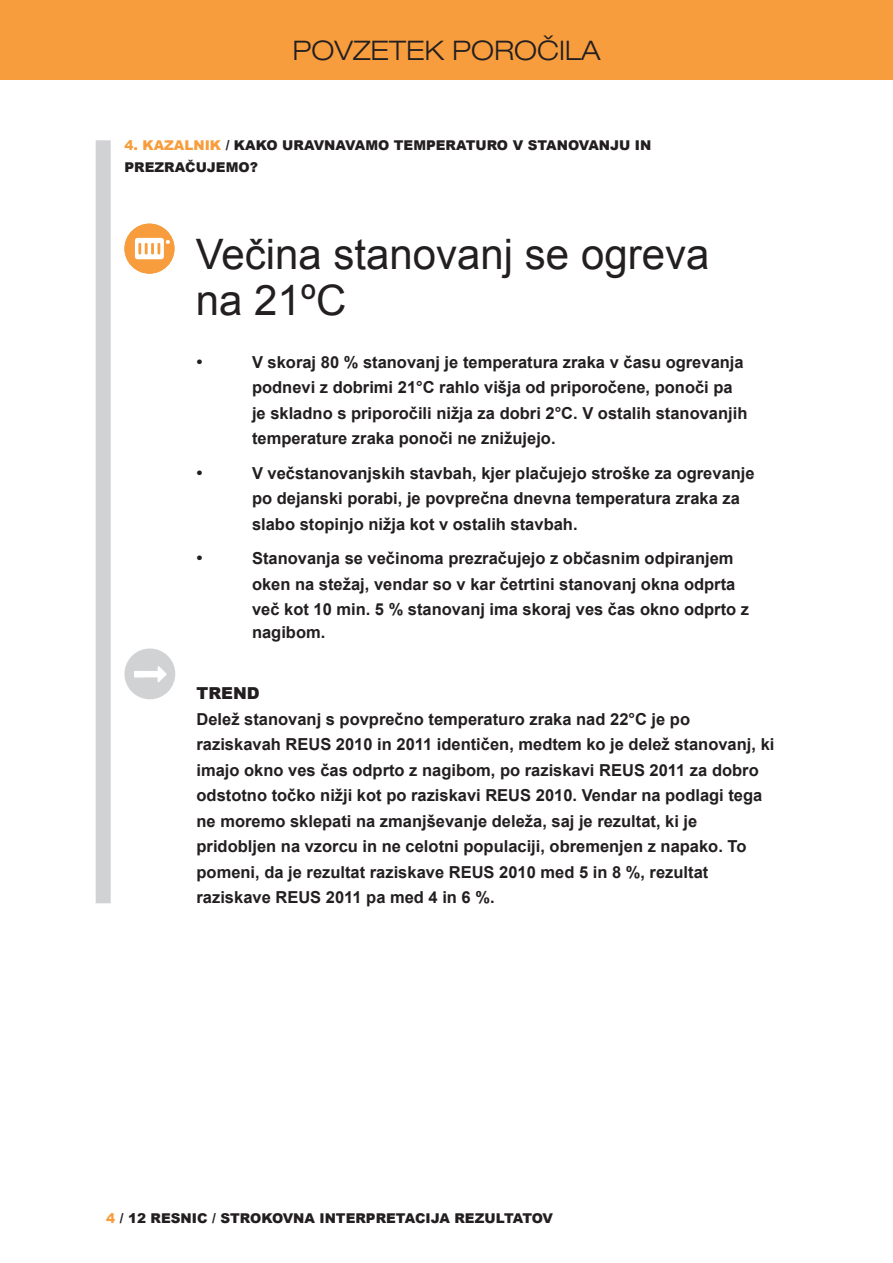
<style>
.page{position:relative;width:893px;height:1263px;background:#fff}
.page>*{position:absolute;margin:0;border:0;box-sizing:border-box;transform-origin:0 0}
.t1{font:42px/46.2px "Arial";color:#231f20}
.t2{font:300 expanded 27px "Helvetica Neue LT Pro";color:#231f20}
.t3{font:700 16.5px/25.5px "Arial";color:#231f20}
.t4{font:900 16.5px "Arial";color:#231f20}
.t5{font:16.5px "Symbol";color:#231f20}
.t6{font:900 13.5px/22.5px "Arial";color:#231f20}
.s1{color:#f89d3d}
</style>
<div class="page">
<div style="left:0;top:0;width:893px;height:79px;background:#f89d3d"></div>
<div style="left:96px;top:140px;width:15px;height:763px;background:#d1d2d4"></div>
<div style="left:124px;top:224px;width:50px;height:50px;background:#f89d3d;border-radius:50%"></div>
<div style="left:135px;top:238px;width:29px;height:21px;background:#fff;border-radius:3px"></div>
<svg style="left:166px;top:240px;width:4px;height:4px"></svg>
<svg style="left:138px;top:243px;width:22px;height:12px"></svg>
<svg style="left:124px;top:648px;width:51px;height:52px"></svg>
<h2 class="t2" style="left:292px;top:41px;width:310px">POVZETEK POROČILA</h2>
<p class="t6" style="left:124px;top:133px;width:528px"><span class="s1">4. KAZALNIK</span> / KAKO URAVNAVAMO TEMPERATURO V STANOVANJU IN<br>PREZRAČUJEMO?</p>
<h1 class="t1" style="left:196px;top:231px;width:515px">Večina stanovanj se ogreva na 21ºC</h1>
<p class="t5" style="left:196px;top:356px;width:9px">•</p>
<p class="t3" style="left:252px;top:349px;width:497px">V skoraj 80 % stanovanj je temperatura zraka v času ogrevanja podnevi z dobrimi 21°C rahlo višja od priporočene, ponoči pa je skladno s priporočili nižja za dobri 2°C. V ostalih stanovanjih temperature zraka ponoči ne znižujejo.</p>
<p class="t5" style="left:196px;top:467px;width:9px">•</p>
<p class="t3" style="left:252px;top:460px;width:504px">V večstanovanjskih stavbah, kjer plačujejo stroške za ogrevanje po dejanski porabi, je povprečna dnevna temperatura zraka za slabo stopinjo nižja kot v ostalih stavbah.</p>
<p class="t5" style="left:196px;top:553px;width:9px">•</p>
<p class="t3" style="left:252px;top:546px;width:499px">Stanovanja se večinoma prezračujejo z občasnim odpiranjem oken na stežaj, vendar so v kar četrtini stanovanj okna odprta več kot 10 min. 5 % stanovanj ima skoraj ves čas okno odprto z</p>
<p class="t3" style="left:252px;top:619px;width:75px">nagibom.</p>
<p class="t4" style="left:197px;top:681px;width:65px">TREND</p>
<p class="t3" style="left:197px;top:706px;width:579px">Delež stanovanj s povprečno temperaturo zraka nad 22°C je po raziskavah REUS 2010 in 2011 identičen, medtem ko je delež stanovanj, ki imajo okno ves čas odprto z nagibom, po raziskavi REUS 2011 za dobro odstotno točko nižji kot po raziskavi REUS 2010. Vendar na podlagi tega ne moremo sklepati na zmanjševanje deleža, saj je rezultat, ki je pridobljen na vzorcu in ne celotni populaciji, obremenjen z napako. To pomeni, da je rezultat raziskave REUS 2010 med 5 in 8 %, rezultat raziskave REUS 2011 pa med 4 in 6 %.</p>
<p class="t6" style="left:106px;top:1206px;width:448px"><span class="s1">4</span> / 12 RESNIC / STROKOVNA INTERPRETACIJA REZULTATOV</p>
</div>
